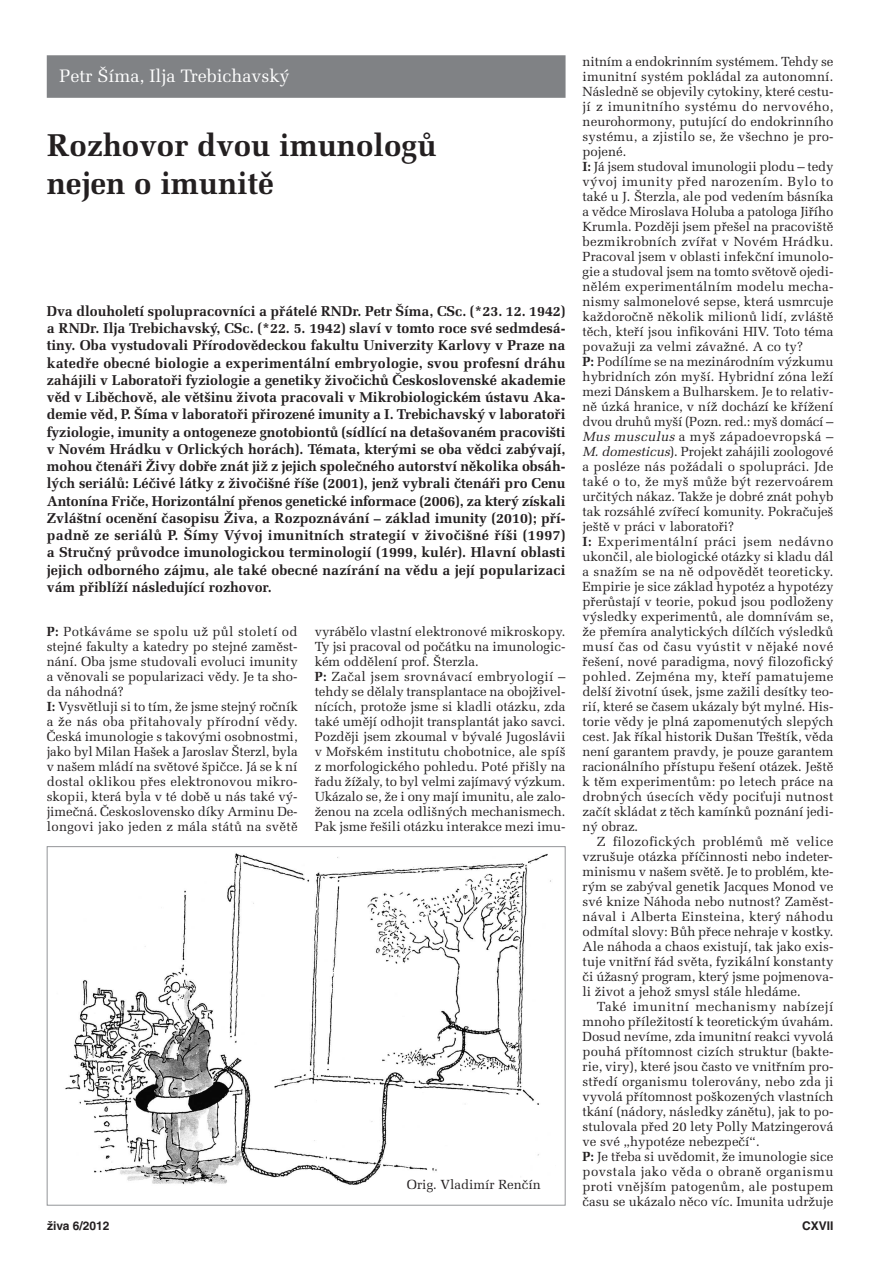
<style>
.page{position:relative;width:893px;height:1263px;background:#fff}
.page>*{position:absolute;margin:0;border:0;box-sizing:border-box;transform-origin:0 0}
.t1{font:700 31.5px/37.5px "Melior CE";color:#231f20}
.t2{font:18px "Melior CE";color:#fff}
.t3{font:700 14.25px/17.2px "Melior CE";color:#231f20;text-align:justify}
.t4{font:13.2px/15px "Melior CE";color:#231f20}
.t5{font:700 12px "Helvetica CE";color:#231f20}
.s1{font-weight:700}
.s2{font-style:italic}
</style>
<div class="page">
<img style="left:65px;top:853px;width:486px;height:332px">
<div style="left:47px;top:55px;width:519px;height:43px;background:#808285"></div>
<h2 class="t2" style="left:60px;top:70px;width:232px">Petr Šíma, Ilja Trebichavský</h2>
<h1 class="t1" style="left:47px;top:130px;width:391px">Rozhovor dvou imunologů nejen o imunitě</h1>
<p class="t3" style="left:47px;top:304px;width:520px">Dva dlouholetí spolupracovníci a přátelé RNDr. Petr Šíma, CSc. (*23. 12. 1942) a RNDr. Ilja Trebichavský, CSc. (*22. 5. 1942) slaví v tomto roce své sedmdesá&shy;tiny. Oba vystudovali Přírodovědeckou fakultu Univerzity Karlovy v Praze na katedře obecné biologie a experimentální embryologie, svou profesní dráhu zahájili v Laboratoři fyziologie a genetiky živočichů Československé akademie věd v Liběchově, ale většinu života pracovali v Mikrobiologickém ústavu Aka&shy;demie věd, P. Šíma v laboratoři přirozené imunity a I. Trebichavský v laboratoři fyziologie, imunity a ontogeneze gnotobiontů (sídlící na detašovaném pracovišti v Novém Hrádku v Orlických horách). Témata, kterými se oba vědci zabývají, mohou čtenáři Živy dobře znát již z jejich společného autorství několika obsáh&shy;lých seriálů: Léčivé látky z živočišné říše (2001), jenž vybrali čtenáři pro Cenu Antonína Friče, Horizontální přenos genetické informace (2006), za který získali Zvláštní ocenění časopisu Živa, a Rozpoznávání – základ imunity (2010); pří&shy;padně ze seriálů P. Šímy Vývoj imunitních strategií v živočišné říši (1997) a Stručný průvodce imunologickou terminologií (1999, kulér). Hlavní oblasti jejich odborného zájmu, ale také obecné nazírání na vědu a její popularizaci vám přiblíží následující rozhovor.</p>
<p class="t4" style="left:47px;top:626px;width:252px"><span class="s1">P:</span> Potkáváme se spolu už půl století od stejné fakulty a katedry po stejné zaměst&shy;nání. Oba jsme studovali evoluci imunity a věnovali se popularizaci vědy. Je ta sho&shy;da náhodná?<br><span class="s1">I:</span> Vysvětluji si to tím, že jsme stejný ročník a že nás oba přitahovaly přírodní vědy.<br>Česká imunologie s takovými osobnostmi, jako byl Milan Hašek a Jaroslav Šterzl, byla v našem mládí na světové špičce. Já se k ní dostal oklikou přes elektronovou mikro&shy;skopii, která byla v té době u nás také vý&shy;jimečná. Československo díky Arminu De&shy;longovi jako jeden z mála států na světě</p>
<p class="t4" style="left:315px;top:626px;width:252px">vyrábělo vlastní elektronové mikroskopy.<br>Ty jsi pracoval od počátku na imunologic&shy;kém oddělení prof. Šterzla.<br><span class="s1">P:</span> Začal jsem srovnávací embryologií – tehdy se dělaly transplantace na obojživel&shy;nících, protože jsme si kladli otázku, zda také umějí odhojit transplantát jako savci.<br>Později jsem zkoumal v bývalé Jugoslávii v Mořském institutu chobotnice, ale spíš z morfologického pohledu. Poté přišly na řadu žížaly, to byl velmi zajímavý výzkum.<br>Ukázalo se, že i ony mají imunitu, ale zalo&shy;ženou na zcela odlišných mechanismech.<br>Pak jsme řešili otázku interakce mezi imu-</p>
<p class="t4" style="left:407px;top:1179px;width:136px">Orig. Vladimír Renčín</p>
<p class="t4" style="left:583px;top:56px;width:253px">nitním a endokrinním systémem. Tehdy se imunitní systém pokládal za autonomní.<br>Následně se objevily cytokiny, které cestu&shy;jí z imunitního systému do nervového, neurohormony, putující do endokrinního systému, a zjistilo se, že všechno je pro&shy;pojené.<br><span class="s1">I:</span> Já jsem studoval imunologii plodu – tedy vývoj imunity před narozením. Bylo to také u J. Šterzla, ale pod vedením básníka a vědce Miroslava Holuba a patologa Jiřího Krumla. Později jsem přešel na pracoviště bezmikrobních zvířat v Novém Hrádku.<br>Pracoval jsem v oblasti infekční imunolo&shy;gie a studoval jsem na tomto světově ojedi&shy;nělém experimentálním modelu mecha&shy;nismy salmonelové sepse, která usmrcuje každoročně několik milionů lidí, zvláště těch, kteří jsou infikováni HIV. Toto téma považuji za velmi závažné. A co ty?<br><span class="s1">P:</span> Podílíme se na mezinárodním výzkumu hybridních zón myší. Hybridní zóna leží mezi Dánskem a Bulharskem. Je to relativ&shy;ně úzká hranice, v níž dochází ke křížení dvou druhů myší (Pozn. red.: myš domácí – <span class="s2">Mus musculus</span> a myš západoevropská – <span class="s2">M.domesticus</span>). Projekt zahájili zoologové a posléze nás požádali o spolupráci. Jde také o to, že myš může být rezervoárem určitých nákaz. Takže je dobré znát pohyb tak rozsáhlé zvířecí komunity. Pokračuješ ještě v práci v laboratoři?<br><span class="s1">I:</span> Experimentální práci jsem nedávno ukončil, ale biologické otázky si kladu dál a snažím se na ně odpovědět teoreticky.<br>Empirie je sice základ hypotéz a hypotézy přerůstají v teorie, pokud jsou podloženy výsledky experimentů, ale domnívám se, že přemíra analytických dílčích výsledků musí čas od času vyústit v nějaké nové řešení, nové paradigma, nový filozofický pohled. Zejména my, kteří pamatujeme delší životní úsek, jsme zažili desítky teo&shy;rií, které se časem ukázaly být mylné. His&shy;torie vědy je plná zapomenutých slepých cest. Jak říkal historik Dušan Třeštík, věda není garantem pravdy, je pouze garantem racionálního přístupu řešení otázek. Ještě k těm experimentům: po letech práce na drobných úsecích vědy pociťuji nutnost začít skládat z těch kamínků poznání jedi&shy;ný obraz.</p>
<p class="t4" style="left:583px;top:836px;width:252px;text-align:justify;text-indent:14px">Z filozofických problémů mě velice vzrušuje otázka příčinnosti nebo indeter&shy;minismu v našem světě. Je to problém, kte&shy;rým se zabýval genetik Jacques Monod ve své knize Náhoda nebo nutnost? Zaměst&shy;nával i Alberta Einsteina, který náhodu odmítal slovy: Bůh přece nehraje v kostky.<br>Ale náhoda a chaos existují, tak jako exis&shy;tuje vnitřní řád světa, fyzikální konstanty či úžasný program, který jsme pojmenova&shy;li život a jehož smysl stále hledáme.</p>
<p class="t4" style="left:583px;top:1001px;width:252px;text-indent:14px">Také imunitní mechanismy nabízejí mnoho příležitostí k teoretickým úvahám.<br>Dosud nevíme, zda imunitní reakci vyvolá pouhá přítomnost cizích struktur (bakte&shy;rie, viry), které jsou často ve vnitřním pro&shy;středí organismu tolerovány, nebo zda ji vyvolá přítomnost poškozených vlastních tkání (nádory, následky zánětu), jak to po&shy;stulovala před 20 lety Polly Matzingerová ve své „hypotéze nebezpečí“.<br><span class="s1">P:</span> Je třeba si uvědomit, že imunologie sice povstala jako věda o obraně organismu proti vnějším patogenům, ale postupem času se ukázalo něco víc. Imunita udržuje</p>
<p class="t5" style="left:47px;top:1221px;width:64px">živa 6/2012</p>
<p class="t5" style="left:802px;top:1221px;width:33px">CXVII</p>
</div>
